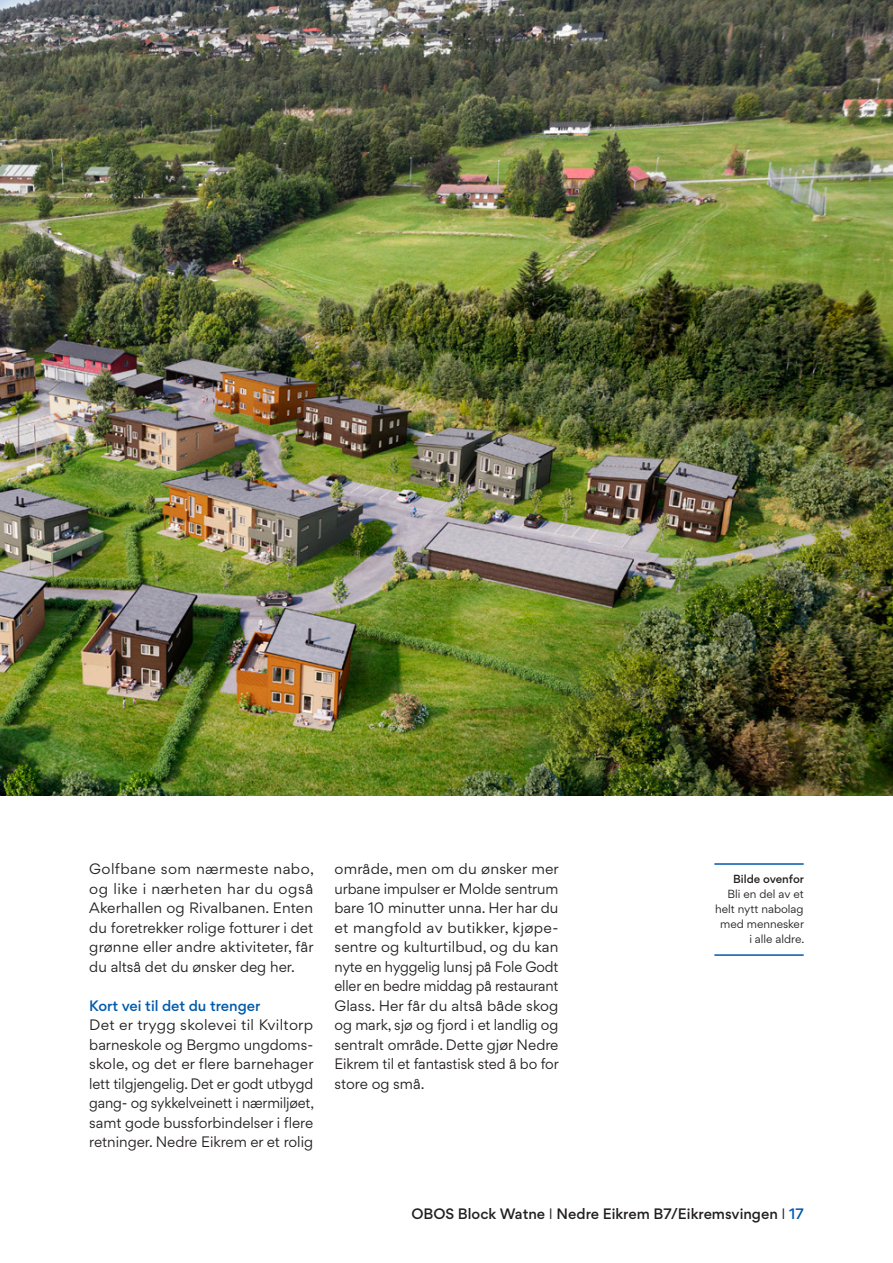
<style>
.page{position:relative;width:893px;height:1263px;background:#fff}
.page>*{position:absolute;margin:0;border:0;box-sizing:border-box;transform-origin:0 0}
.t1{font:13.5px/19.5px "Gordita";color:#231f20;text-align:justify}
.t2{font:500 13.5px "Gordita";color:#231f20}
.t3{font:500 13.5px "Gordita";color:#015aaa}
.t4{font:10.5px/15px "Gordita";color:#231f20;text-align:right}
.t5{font:500 10.5px "Gordita";color:#231f20}
.s1{font-weight:400}
.s2{color:#015aaa}
</style>
<div class="page">
<img style="left:0;top:0;width:893px;height:796px">
<hr style="left:714px;top:863px;width:90px;height:2px;background:#015aaa">
<hr style="left:714px;top:954px;width:90px;height:2px;background:#015aaa">
<p class="t1" style="left:89px;top:859px;width:226px">Golfbane som nærmeste nabo, og like i nærheten har du også Akerhallen og Rivalbanen. Enten du foretrekker rolige fotturer i det grønne eller andre aktiviteter, får du altså det du ønsker deg her.</p>
<p class="t3" style="left:89px;top:995px;width:173px">Kort vei til det du trenger</p>
<p class="t1" style="left:89px;top:1015px;width:226px">Det er trygg skolevei til Kviltorp barneskole og Bergmo ungdoms&shy;skole, og det er flere barnehager lett tilgjengelig. Det er godt utbygd gang- og sykkelveinett i nærmiljøet, samt gode bussforbindelser i flere retninger. Nedre Eikrem er et rolig</p>
<p class="t1" style="left:334px;top:859px;width:226px;text-align:left">område, men om du ønsker mer urbane impulser er Molde sentrum bare 10 minutter unna. Her har du et mangfold av butikker, kjøpe&shy;sentre og kulturtilbud, og du kan nyte en hyggelig lunsj på Fole Godt eller en bedre middag på restaurant<br>Glass. Her får du altså både skog og mark, sjø og fjord i et landlig og sentralt område. Dette gjør Nedre<br>Eikrem til et fantastisk sted å bo for store og små.</p>
<p class="t5" style="left:733px;top:871px;width:72px">Bilde ovenfor</p>
<p class="t4" style="left:715px;top:886px;width:91px">Bli en del av et helt nytt nabolag med mennesker<br>i alle aldre.</p>
<p class="t2" style="left:411px;top:1204px;width:394px">OBOS Block Watne <span class="s1">I</span> Nedre Eikrem B7/Eikremsvingen <span class="s1">I</span> <span class="s2">17</span></p>
</div>
